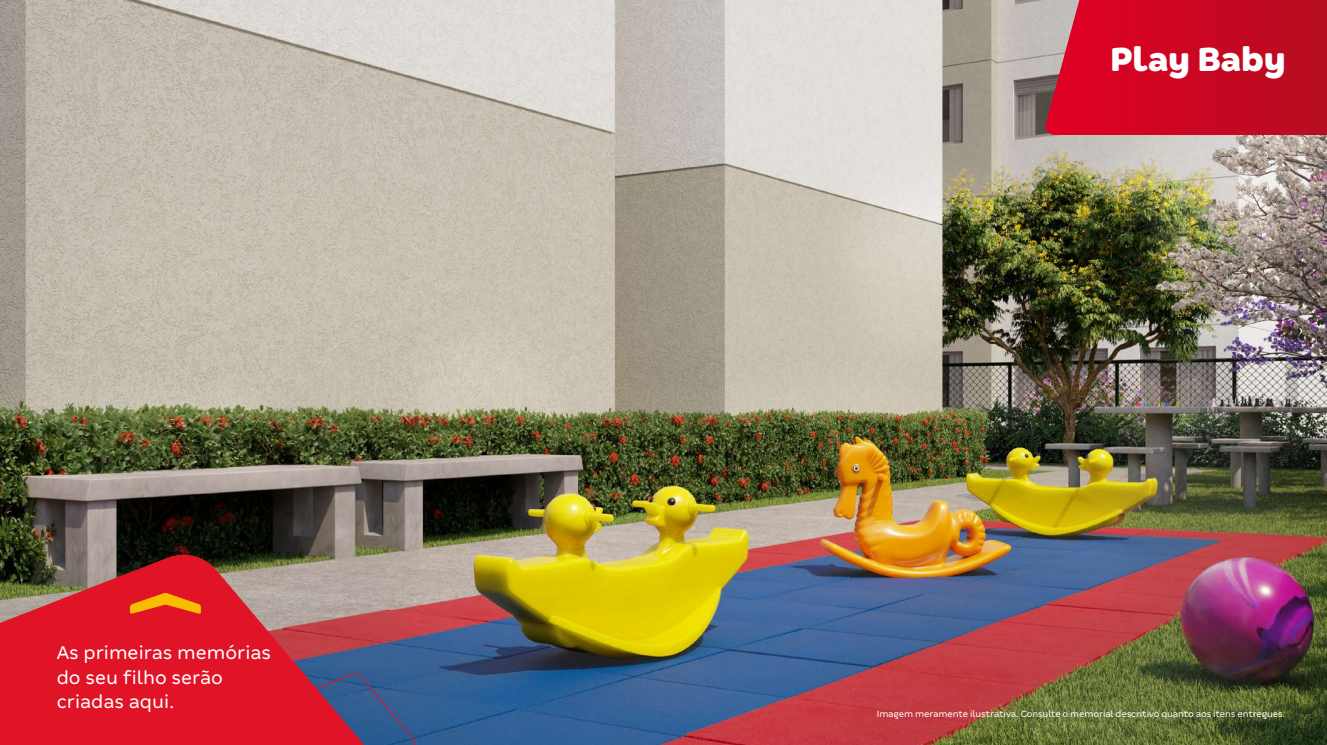
<style>
.page{position:relative;width:1327px;height:745px;background:#fff}
.page>*{position:absolute;margin:0;border:0;box-sizing:border-box;transform-origin:0 0}
.t1{font:900 36.88px "Tenda";letter-spacing:-.02em;color:#fff}
.t2{font:20.38px/24.5px "Tenda";color:#fff}
.t3{font:10px "Tenda";letter-spacing:-.015em;color:#fff}
</style>
<div class="page">
<img style="left:0;top:0;width:1327px;height:744px">
<svg style="left:1044px;top:0;width:283px;height:135px;background:#c81029"></svg>
<svg style="left:0;top:550px;width:529px;height:194px;background:#a54953"></svg>
<svg style="left:200px;top:672px;width:218px;height:72px;background:#9c304e"></svg>
<svg style="left:130px;top:592px;width:71px;height:21px"></svg>
<h2 class="t2" style="left:57px;top:639px;width:216px">As primeiras memórias do seu filho serão criadas aqui.</h2>
<h1 class="t1" style="left:1110px;top:37px;width:177px">Play Baby</h1>
<p class="t3" style="left:877px;top:708px;width:410px">Imagem meramente ilustrativa. Consulte o memorial descritivo quanto aos itens entregues.</p>
</div>
